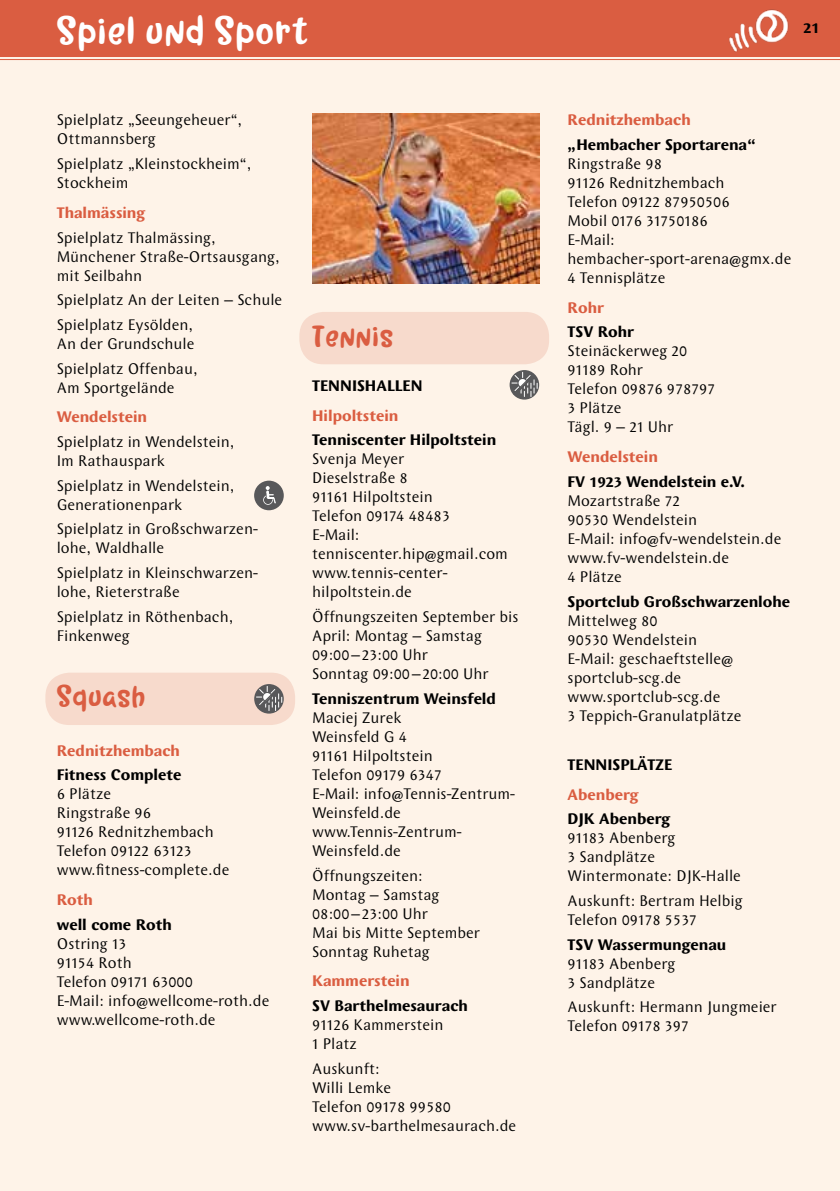
<style>
.page{position:relative;width:840px;height:1191px;background:#fff}
.page>*{position:absolute;margin:0;border:0;box-sizing:border-box;transform-origin:0 0}
.t1{font:41.8px "Milkand Honey";letter-spacing:.025em;color:#fff}
.t2{font:32px "Milkand Honey";letter-spacing:.025em;color:#da5d41}
.t3{font:16px/19px "Wunderlich OT";color:#000}
.t4{font:700 16px "Wunderlich OT";color:#000}
.t5{font:700 16px "Wunderlich OT";color:#da5d41}
</style>
<div class="page">
<div style="left:0;top:0;width:839px;height:1191px;background:#fef3e8"></div>
<div style="left:0;top:0;width:839px;height:57px;background:#da5d41"></div>
<hr style="left:0;top:59px;width:839px;height:1px;background:#da5d41">
<img style="left:729px;top:9px;width:60px;height:43px">
<div style="left:299px;top:312px;width:250px;height:52px;background:#f7dacc;border-radius:24px"></div>
<div style="left:45px;top:672px;width:250px;height:53px;background:#f7dacc;border-radius:24px"></div>
<img style="left:312px;top:113px;width:227px;height:170px">
<div style="left:254px;top:480px;width:29px;height:30px;background:#58585a;border-radius:50%"></div>
<svg style="left:263px;top:486px;width:13px;height:19px"></svg>
<svg style="left:254px;top:684px;width:29px;height:29px"></svg>
<svg style="left:256px;top:686px;width:26px;height:25px"></svg>
<svg style="left:509px;top:370px;width:30px;height:29px"></svg>
<svg style="left:511px;top:372px;width:26px;height:25px"></svg>
<h1 class="t1" style="left:57px;top:7px;width:252px">Spiel und Sport</h1>
<p class="t4" style="left:803px;top:19px;width:18px">21</p>
<p class="t3" style="left:57px;top:111px;width:187px">Spielplatz „Seeungeheuer“,<br>Ottmannsberg</p>
<p class="t3" style="left:57px;top:154px;width:196px">Spielplatz „Kleinstockheim“,<br>Stockheim</p>
<p class="t5" style="left:57px;top:203px;width:90px">Thalmässing</p>
<p class="t3" style="left:57px;top:228px;width:225px">Spielplatz Thalmässing,<br>Münchener Straße-Ortsausgang, mit Seilbahn</p>
<p class="t3" style="left:57px;top:288px;width:227px;line-height:24.6px">Spielplatz An der Leiten – Schule<br>Spielplatz Eysölden,</p>
<p class="t3" style="left:57px;top:331px;width:143px;line-height:24.6px">An der Grundschule<br>Spielplatz Offenbau,</p>
<p class="t3" style="left:57px;top:378px;width:119px">Am Sportgelände</p>
<p class="t5" style="left:57px;top:408px;width:92px">Wendelstein</p>
<p class="t3" style="left:57px;top:432px;width:179px">Spielplatz in Wendelstein,<br>Im Rathauspark</p>
<p class="t3" style="left:57px;top:476px;width:179px">Spielplatz in Wendelstein,<br>Generationenpark</p>
<p class="t3" style="left:57px;top:519px;width:202px">Spielplatz in Großschwarzen&shy;lohe, Waldhalle</p>
<p class="t3" style="left:57px;top:563px;width:203px">Spielplatz in Kleinschwarzen&shy;lohe, Rieterstraße</p>
<p class="t3" style="left:57px;top:607px;width:178px">Spielplatz in Röthenbach,<br>Finkenweg</p>
<h2 class="t2" style="left:57px;top:678px;width:90px">Squash</h2>
<p class="t5" style="left:57px;top:741px;width:125px">Rednitzhembach</p>
<p class="t4" style="left:57px;top:766px;width:126px">Fitness Complete</p>
<p class="t3" style="left:57px;top:784px;width:174px">6 Plätze<br>Ringstraße 96<br>91126 Rednitzhembach<br>Telefon 09122 63123 www.fitness-complete.de</p>
<p class="t5" style="left:57px;top:890px;width:38px">Roth</p>
<p class="t4" style="left:57px;top:915px;width:116px">well come Roth</p>
<p class="t3" style="left:57px;top:934px;width:214px">Ostring 13<br>91154 Roth<br>Telefon 09171 63000<br>E-Mail: info@wellcome-roth.de www.wellcome-roth.de</p>
<h2 class="t2" style="left:312px;top:318px;width:83px">Tennis</h2>
<p class="t4" style="left:312px;top:377px;width:112px">TENNISHALLEN</p>
<p class="t5" style="left:312px;top:406px;width:88px">Hilpoltstein</p>
<p class="t4" style="left:312px;top:431px;width:185px">Tenniscenter Hilpoltstein</p>
<p class="t3" style="left:312px;top:450px;width:197px">Svenja Meyer<br>Dieselstraße 8<br>91161 Hilpoltstein<br>Telefon 09174 48483<br>E-Mail: tenniscenter.hip@gmail.com www.tennis-center&shy;hilpoltstein.de</p>
<p class="t3" style="left:312px;top:607px;width:208px">Öffnungszeiten September bis<br>April: Montag – Samstag<br>09:00–23:00 Uhr<br>Sonntag 09:00–20:00 Uhr</p>
<p class="t4" style="left:312px;top:689px;width:185px">Tenniszentrum Weinsfeld</p>
<p class="t3" style="left:312px;top:708px;width:204px">Maciej Zurek<br>Weinsfeld G 4<br>91161 Hilpoltstein<br>Telefon 09179 6347<br>E-Mail: info@Tennis-Zentrum-<br>Weinsfeld.de www.Tennis-Zentrum-<br>Weinsfeld.de</p>
<p class="t3" style="left:312px;top:866px;width:169px">Öffnungszeiten:<br>Montag – Samstag<br>08:00–23:00 Uhr<br>Mai bis Mitte September<br>Sonntag Ruhetag</p>
<p class="t5" style="left:312px;top:971px;width:99px">Kammerstein</p>
<p class="t4" style="left:312px;top:996px;width:157px">SV Barthelmesaurach</p>
<p class="t3" style="left:312px;top:1015px;width:133px">91126 Kammerstein<br>1 Platz</p>
<p class="t3" style="left:312px;top:1059px;width:205px">Auskunft:<br>Willi Lemke<br>Telefon 09178 99580 www.sv-barthelmesaurach.de</p>
<p class="t5" style="left:567px;top:111px;width:125px">Rednitzhembach</p>
<p class="t4" style="left:567px;top:136px;width:190px">„Hembacher Sportarena“</p>
<p class="t3" style="left:567px;top:154px;width:225px">Ringstraße 98<br>91126 Rednitzhembach<br>Telefon 09122 87950506<br>Mobil 0176 31750186<br>E-Mail: hembacher-sport-arena@gmx.de<br>4 Tennisplätze</p>
<p class="t5" style="left:567px;top:298px;width:38px">Rohr</p>
<p class="t4" style="left:567px;top:323px;width:68px">TSV Rohr</p>
<p class="t3" style="left:567px;top:342px;width:149px">Steinäckerweg 20<br>91189 Rohr<br>Telefon 09876 978797<br>3 Plätze<br>Tägl. 9 – 21 Uhr</p>
<p class="t5" style="left:567px;top:448px;width:92px">Wendelstein</p>
<p class="t4" style="left:567px;top:472px;width:179px">FV 1923 Wendelstein e.V.</p>
<p class="t3" style="left:567px;top:491px;width:215px">Mozartstraße 72<br>90530 Wendelstein<br>E-Mail: info@fv-wendelstein.de www.fv-wendelstein.de<br>4 Plätze</p>
<p class="t4" style="left:567px;top:592px;width:224px">Sportclub Großschwarzenlohe</p>
<p class="t3" style="left:567px;top:611px;width:175px">Mittelweg 80<br>90530 Wendelstein<br>E-Mail: geschaeftstelle@ sportclub-scg.de www.sportclub-scg.de<br>3 Teppich-Granulatplätze</p>
<p class="t4" style="left:567px;top:755px;width:106px">TENNISPLÄTZE</p>
<p class="t5" style="left:567px;top:785px;width:73px">Abenberg</p>
<p class="t4" style="left:567px;top:810px;width:104px">DJK Abenberg</p>
<p class="t3" style="left:567px;top:828px;width:175px">91183 Abenberg<br>3 Sandplätze<br>Wintermonate: DJK-Halle</p>
<p class="t3" style="left:567px;top:891px;width:177px">Auskunft: Bertram Helbig<br>Telefon 09178 5537</p>
<p class="t4" style="left:567px;top:935px;width:160px">TSV Wassermungenau</p>
<p class="t3" style="left:567px;top:954px;width:110px">91183 Abenberg<br>3 Sandplätze</p>
<p class="t3" style="left:567px;top:997px;width:211px">Auskunft: Hermann Jungmeier<br>Telefon 09178 397</p>
</div>
